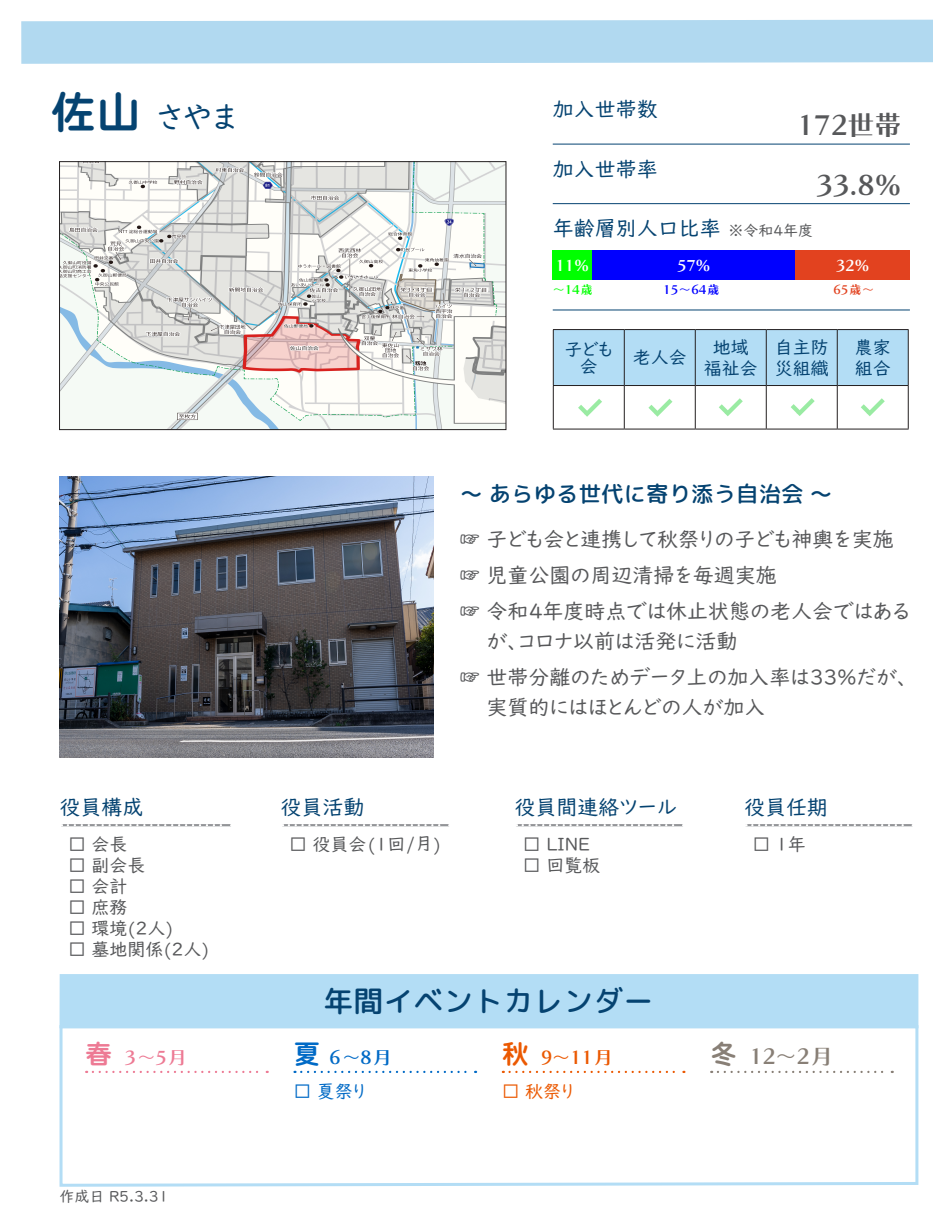
<style>
.page{position:relative;width:933px;height:1231px;background:#fff}
.page>*{position:absolute;margin:0;border:0;box-sizing:border-box;transform-origin:0 0}
.t1{font:31.5px "UD Digi Kyokasho Pro";color:#054371}
.t2{font:30px "rounded mplus 2 c medium";color:#054371}
.t3{font:27px "Chiaro Std B";color:#57585a}
.t4{font:22.5px "rounded mplus 2 c medium";color:#054371}
.t5{font:21px/36px "UD Digi Kyokasho Pro";letter-spacing:-.03em;color:#57585a}
.t6{font:21px "UD Digi Kyokasho Pro";color:#054371}
.t7{font:21px "Chiaro Std B";color:#887f76}
.t8{font:18px "UD Digi Kyokasho Pro";color:#57585a}
.t9{font:18px/21px "UD Digi Kyokasho Pro";color:#054371;text-align:center}
.t10{font:18px "Chiaro Std B";color:#eb5902}
.t11{font:18px "Chiaro Std B";color:#ed7a94}
.t12{font:18px "Chiaro Std B";color:#006ac6}
.t13{font:18px "UD Digi Kyokasho Pro";color:#006ac6}
.t14{font:18px "UD Digi Kyokasho Pro";color:#eb5902}
.t15{font:15px "UD Digi Kyokasho Pro";color:#57585a}
.t16{font:15px "Chiaro Std B";color:#fff}
.t17{font:12px "Chiaro Std B";color:#00f}
.t18{font:12px "Chiaro Std B";color:#0f0}
.t19{font:12px "Chiaro Std B";color:#e2421f}
.s1{font-family:"Bokutoh Rera 5";font-size:45px}
.s2{font-family:"Bokutoh Rera 5";font-size:27px}
</style>
<div class="page">
<hr style="left:553px;top:144px;width:357px;height:1px;background:#054371">
<hr style="left:553px;top:203px;width:357px;height:1px;background:#054371">
<hr style="left:553px;top:309px;width:357px;height:1px;background:#054371">
<div style="left:554px;top:330px;width:354px;height:55px;background:#b3ddf5"></div>
<hr style="left:624px;top:386px;width:1px;height:43px;background:#231f20">
<hr style="left:695px;top:386px;width:1px;height:43px;background:#231f20">
<hr style="left:766px;top:386px;width:1px;height:43px;background:#231f20">
<hr style="left:837px;top:386px;width:1px;height:43px;background:#231f20">
<hr style="left:624px;top:330px;width:1px;height:55px;background:#231f20">
<hr style="left:695px;top:330px;width:1px;height:55px;background:#231f20">
<hr style="left:766px;top:330px;width:1px;height:55px;background:#231f20">
<hr style="left:837px;top:330px;width:1px;height:55px;background:#231f20">
<hr style="left:553px;top:386px;width:1px;height:43px;background:#231f20">
<hr style="left:908px;top:386px;width:1px;height:43px;background:#231f20">
<hr style="left:553px;top:429px;width:71px;height:1px;background:#231f20">
<hr style="left:624px;top:429px;width:71px;height:1px;background:#231f20">
<hr style="left:695px;top:429px;width:71px;height:1px;background:#231f20">
<hr style="left:766px;top:429px;width:71px;height:1px;background:#231f20">
<hr style="left:837px;top:429px;width:72px;height:1px;background:#231f20">
<hr style="left:553px;top:329px;width:71px;height:1px;background:#231f20">
<hr style="left:553px;top:330px;width:1px;height:55px;background:#231f20">
<hr style="left:624px;top:329px;width:71px;height:1px;background:#231f20">
<hr style="left:695px;top:329px;width:71px;height:1px;background:#231f20">
<hr style="left:766px;top:329px;width:71px;height:1px;background:#231f20">
<hr style="left:837px;top:329px;width:72px;height:1px;background:#231f20">
<hr style="left:908px;top:330px;width:1px;height:55px;background:#231f20">
<hr style="left:553px;top:385px;width:71px;height:1px;background:#231f20">
<hr style="left:624px;top:385px;width:71px;height:1px;background:#231f20">
<hr style="left:695px;top:385px;width:71px;height:1px;background:#231f20">
<hr style="left:766px;top:385px;width:71px;height:1px;background:#231f20">
<hr style="left:837px;top:385px;width:72px;height:1px;background:#231f20">
<svg style="left:719px;top:398px;width:24px;height:18px"></svg>
<svg style="left:861px;top:398px;width:24px;height:18px"></svg>
<svg style="left:578px;top:399px;width:24px;height:18px"></svg>
<svg style="left:648px;top:399px;width:24px;height:18px"></svg>
<svg style="left:791px;top:398px;width:24px;height:18px"></svg>
<svg style="left:21px;top:19px;width:912px;height:45px;background:#b5dbf0"></svg>
<svg style="left:59px;top:1023px;width:860px;height:164px"></svg>
<svg style="left:93px;top:1070px;width:175px;height:3px"></svg>
<svg style="left:295px;top:1070px;width:181px;height:3px"></svg>
<svg style="left:510px;top:1070px;width:174px;height:3px"></svg>
<svg style="left:718px;top:1070px;width:175px;height:3px"></svg>
<div style="left:60px;top:974px;width:858px;height:54px;background:#b3ddf5"></div>
<hr style="left:61px;top:824px;width:170px;height:2px;background:#939598">
<svg style="left:68px;top:824px;width:163px;height:2px"></svg>
<hr style="left:282px;top:824px;width:167px;height:2px;background:#939598">
<svg style="left:289px;top:824px;width:160px;height:2px"></svg>
<hr style="left:516px;top:824px;width:167px;height:2px;background:#939598">
<svg style="left:523px;top:824px;width:160px;height:2px"></svg>
<svg style="left:747px;top:824px;width:166px;height:2px"></svg>
<img style="left:61px;top:163px;width:443px;height:265px">
<div style="left:59px;top:161px;width:447px;height:269px;border:1px solid #231f20"></div>
<div style="left:553px;top:250px;width:39px;height:30px;background:#0f0"></div>
<div style="left:592px;top:250px;width:204px;height:30px;background:#00f"></div>
<div style="left:796px;top:250px;width:114px;height:30px;background:#e2421f"></div>
<img style="left:60px;top:476px;width:374px;height:281px">
<h1 class="t1" style="left:51px;top:91px;width:192px"><span class="s1">佐山</span> さやま</h1>
<p class="t6" style="left:553px;top:92px;width:106px">加入世帯数</p>
<p class="t6" style="left:553px;top:151px;width:106px">加入世帯率</p>
<p class="t6" style="left:553px;top:211px;width:169px">年齢層別人口比率</p>
<p class="t3" style="left:797px;top:108px;width:106px">172世帯</p>
<p class="t3" style="left:816px;top:169px;width:87px">33.8%</p>
<p class="t15" style="left:728px;top:218px;width:86px">※令和4年度</p>
<p class="t16" style="left:556px;top:256px;width:35px">11%</p>
<p class="t16" style="left:677px;top:256px;width:35px">57%</p>
<p class="t16" style="left:836px;top:256px;width:35px">32%</p>
<p class="t18" style="left:553px;top:282px;width:42px">〜14歳</p>
<p class="t17" style="left:663px;top:282px;width:58px">15〜64歳</p>
<p class="t19" style="left:833px;top:282px;width:42px">65歳〜</p>
<p class="t9" style="left:564px;top:340px;width:52px;line-height:17px">子ども会</p>
<p class="t9" style="left:633px;top:346px;width:55px">老人会</p>
<p class="t9" style="left:704px;top:335px;width:55px">地域福祉会</p>
<p class="t9" style="left:775px;top:335px;width:55px;text-align:left">自主防災組織</p>
<p class="t9" style="left:855px;top:335px;width:37px;text-align:left">農家組合</p>
<p class="t4" style="left:460px;top:477px;width:374px">〜 あらゆる世代に寄り添う自治会 〜</p>
<p class="t5" style="left:459px;top:520px;width:454px">☞ 子ども会と連携して秋祭りの子ども神輿を実施☞ 児童公園の周辺清掃を毎週実施<br>☞ 令和４年度時点では休止状態の老人会ではある</p>
<p class="t5" style="left:459px;top:622px;width:460px">　 が、コロナ以前は活発に活動<br>☞ 世帯分離のためデータ上の加入率は33％だが、</p>
<p class="t5" style="left:459px;top:688px;width:308px">　 実質的にはほとんどの人が加入</p>
<p class="t6" style="left:60px;top:789px;width:85px">役員構成</p>
<p class="t6" style="left:281px;top:789px;width:85px">役員活動</p>
<p class="t6" style="left:514px;top:789px;width:164px">役員間連絡ツール</p>
<p class="t6" style="left:744px;top:789px;width:85px">役員任期</p>
<p class="t8" style="left:68px;top:829px;width:61px">□ 会長</p>
<p class="t8" style="left:68px;top:850px;width:79px">□ 副会長</p>
<p class="t8" style="left:68px;top:871px;width:61px">□ 会計</p>
<p class="t8" style="left:68px;top:892px;width:61px">□ 庶務</p>
<p class="t8" style="left:68px;top:913px;width:107px">□ 環境(2人)</p>
<p class="t8" style="left:68px;top:934px;width:143px">□ 墓地関係(2人)</p>
<p class="t8" style="left:289px;top:829px;width:154px">□ 役員会(1回/月)</p>
<p class="t8" style="left:523px;top:829px;width:68px">□ LINE</p>
<p class="t8" style="left:523px;top:850px;width:79px">□ 回覧板</p>
<h2 class="t2" style="left:324px;top:980px;width:331px">年間イベントカレンダー</h2>
<p class="t8" style="left:753px;top:829px;width:55px">□ 1年</p>
<p class="t11" style="left:85px;top:1046px;width:103px"><span class="s2">春</span> 3〜5月</p>
<p class="t12" style="left:293px;top:1046px;width:100px"><span class="s2">夏</span> 6〜8月</p>
<p class="t10" style="left:502px;top:1046px;width:112px"><span class="s2">秋</span> 9〜11月</p>
<p class="t7" style="left:710px;top:1043px;width:124px"><span class="s2">冬</span> 12〜2月</p>
<p class="t15" style="left:60px;top:1183px;width:113px">作成日 R5.3.3１</p>
<p class="t13" style="left:293px;top:1076px;width:77px">□ 夏祭り</p>
<p class="t14" style="left:502px;top:1076px;width:77px">□ 秋祭り</p>
</div>
